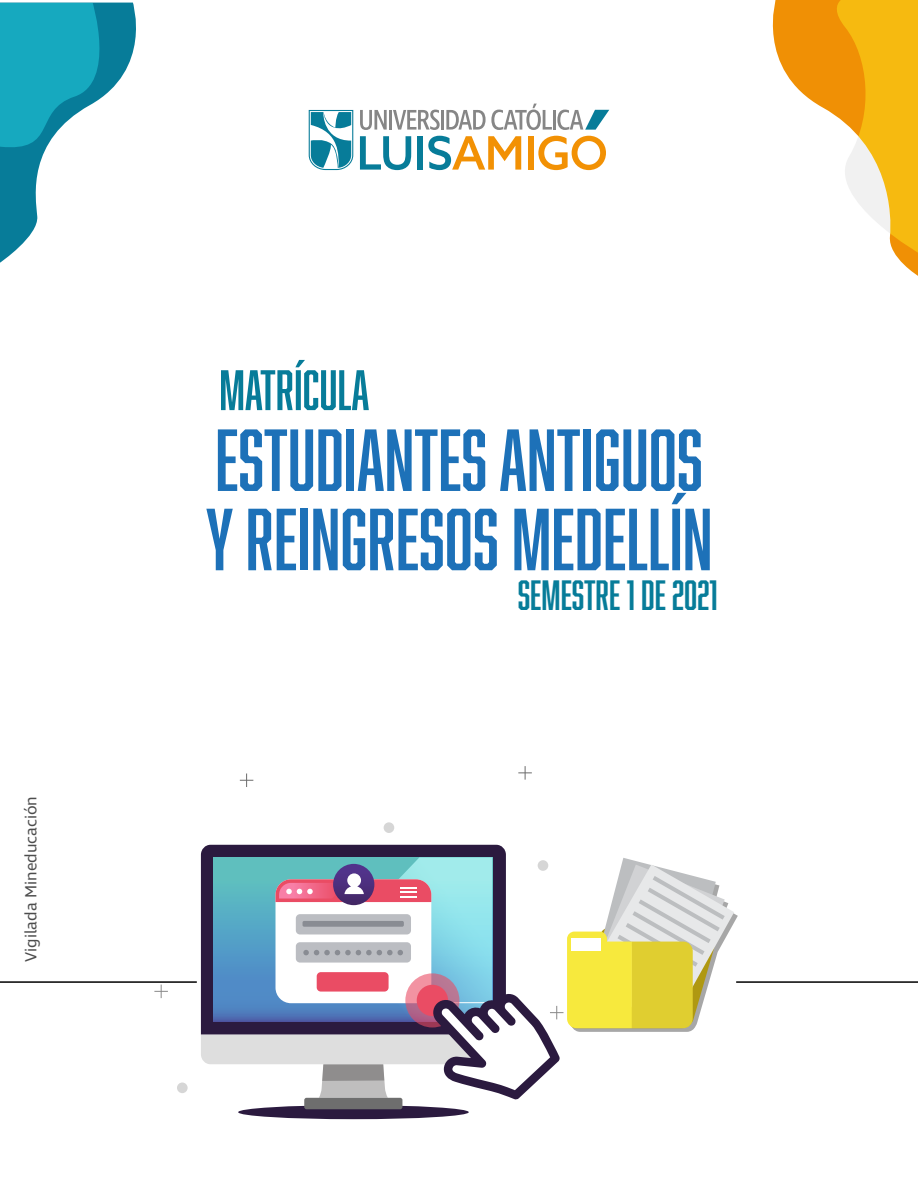
<style>
.page{position:relative;width:918px;height:1188px;background:#fff}
.page>*{position:absolute;margin:0;border:0;box-sizing:border-box;transform-origin:0 0}
.t1{font:81px/79.3px "Abolition";color:#1d71b8}
.t2{font:52.5px "Abolition";color:#077c99}
.t3{font:39px "Abolition";color:#077c99}
.t4{font:16.5px "Ingra";color:#4d4d4d}
</style>
<div class="page">
<svg style="left:360px;top:136px;width:51px;height:34px"></svg>
<div style="left:417px;top:136px;width:6px;height:34px;background:#077c99"></div>
<svg style="left:428px;top:136px;width:93px;height:34px"></svg>
<div style="left:528px;top:136px;width:6px;height:34px;background:#f29104"></div>
<svg style="left:538px;top:136px;width:68px;height:34px"></svg>
<svg style="left:360px;top:110px;width:27px;height:20px"></svg>
<hr style="left:389px;top:110px;width:3px;height:20px;background:#868686">
<svg style="left:393px;top:110px;width:47px;height:20px"></svg>
<hr style="left:441px;top:110px;width:3px;height:20px;background:#868686">
<svg style="left:446px;top:104px;width:163px;height:26px"></svg>
<svg style="left:309px;top:110px;width:44px;height:60px"></svg>
<hr style="left:736px;top:981px;width:182px;height:2px;background:#010101">
<hr style="left:0;top:981px;width:197px;height:2px;background:#010101">
<svg style="left:0;top:3px;width:136px;height:260px"></svg>
<svg style="left:772px;top:0;width:146px;height:276px"></svg>
<svg style="left:837px;top:0;width:81px;height:256px"></svg>
<svg style="left:567px;top:858px;width:171px;height:174px"></svg>
<div style="left:572px;top:938px;width:29px;height:13px;background:#fff"></div>
<div style="left:238px;top:1105px;width:231px;height:14px;background:#2b1a3f;border-radius:50%"></div>
<div style="left:304px;top:1098px;width:98px;height:11px;background:#6e6e6e;border-radius:2px"></div>
<div style="left:177px;top:1083px;width:11px;height:10px;background:#d6d6d6;border-radius:50%"></div>
<svg style="left:201px;top:822px;width:359px;height:278px"></svg>
<p class="t4" style="left:21px;top:962px;width:167px;rotate:-90deg">Vigilada Mineducación</p>
<p class="t2" style="left:219px;top:360px;width:152px">MATRÍCULA</p>
<p class="t1" style="left:206px;top:419px;width:508px">ESTUDIANTES ANTIGUOS<br>Y REINGRESOS MEDELLÍN</p>
<p class="t3" style="left:518px;top:572px;width:201px">SEMESTRE 1 DE 2021</p>
</div>
